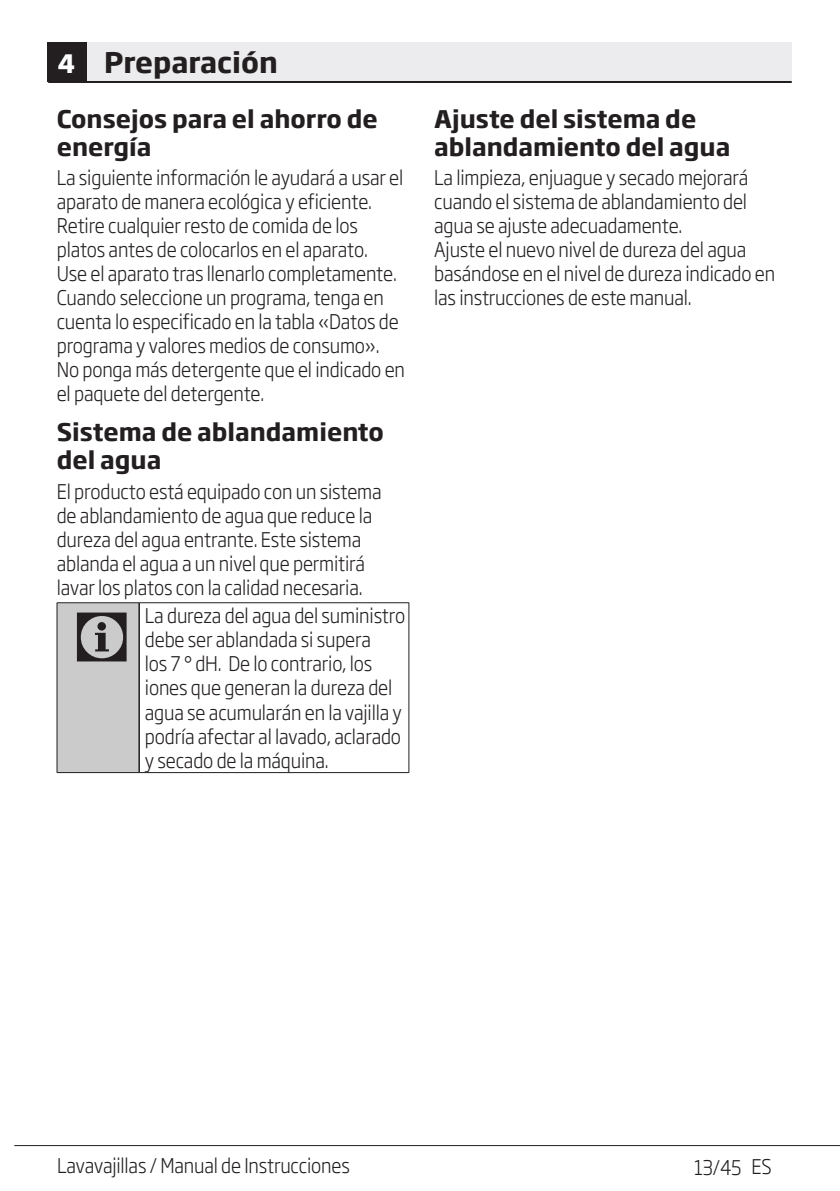
<style>
.page{position:relative;width:840px;height:1191px;background:#fff}
.page>*{position:absolute;margin:0;border:0;box-sizing:border-box;transform-origin:0 0}
.uyari_semboller{font:72px "ZIWARNUN";color:#231f20}
.Ana_Baslik{font:700 28px "Soho Gothic Pro";color:#231f20}
.t1{font:700 28px "Futura TOT";color:#fff}
.Baslik{font:700 24px/28px "Soho Gothic Pro";color:#231f20}
.Yazi_alanlari{font:300 20px/24px "Soho Gothic Pro";letter-spacing:-.01em;color:#231f20;scale:.9 1}
</style>
<div class="page">
<hr style="left:14px;top:1145px;width:825px;height:1px;background:#231f20">
<div style="left:48px;top:43px;width:40px;height:39px;background:#231f20"></div>
<div style="left:88px;top:43px;width:703px;height:39px;background:#ececee"></div>
<hr style="left:48px;top:81px;width:743px;height:2px;background:#231f20">
<div style="left:47px;top:43px;width:39px;height:39px;background:#231f20"></div>
<div style="left:57px;top:603px;width:82px;height:169px;background:#cbcbcb"></div>
<hr style="left:57px;top:603px;width:1px;height:169px;background:#231f20">
<hr style="left:57px;top:602px;width:82px;height:1px;background:#231f20">
<hr style="left:57px;top:772px;width:82px;height:1px;background:#231f20">
<hr style="left:138px;top:603px;width:2px;height:169px;background:#231f20">
<hr style="left:408px;top:603px;width:1px;height:169px;background:#231f20">
<hr style="left:139px;top:602px;width:270px;height:1px;background:#231f20">
<hr style="left:139px;top:772px;width:270px;height:1px;background:#231f20">
<p class="t1" style="left:58px;top:47px;width:18px">4</p>
<p class="Ana_Baslik" style="left:104px;top:41px;width:175px">Preparación</p>
<p class="Baslik" style="left:57px;top:103px;width:322px">Consejos para el ahorro de energía</p>
<p class="Yazi_alanlari" style="left:57px;top:165px;width:386px">La siguiente información le ayudará a usar el aparato de manera ecológica y eficiente.</p>
<p class="Yazi_alanlari" style="left:57px;top:213px;width:347px">Retire cualquier resto de comida de los platos antes de colocarlos en el aparato.</p>
<p class="Yazi_alanlari" style="left:57px;top:261px;width:379px">Use el aparato tras llenarlo completamente.</p>
<p class="Yazi_alanlari" style="left:57px;top:285px;width:381px">Cuando seleccione un programa, tenga en cuenta lo especificado en la tabla «Datos de programa y valores medios de consumo».</p>
<p class="Yazi_alanlari" style="left:57px;top:357px;width:388px">No ponga más detergente que el indicado en el paquete del detergente.</p>
<p class="Baslik" style="left:57px;top:416px;width:328px">Sistema de ablandamiento del agua</p>
<p class="Yazi_alanlari" style="left:57px;top:478px;width:362px">El producto está equipado con un sistema de ablandamiento de agua que reduce la dureza del agua entrante. Este sistema ablanda el agua a un nivel que permitirá lavar los platos con la calidad necesaria.</p>
<p class="uyari_semboller" style="left:73px;top:599px;width:63px">C</p>
<p class="Yazi_alanlari" style="left:145px;top:603px;width:291px">La dureza del agua del suministro debe ser ablandada si supera<br>los 7 ° dH. De lo contrario, los iones que generan la dureza del agua se acumularán en la vajilla y podría afectar al lavado, aclarado y secado de la máquina.</p>
<p class="Baslik" style="left:434px;top:103px;width:297px">Ajuste del sistema de ablandamiento del agua</p>
<p class="Yazi_alanlari" style="left:434px;top:165px;width:350px;text-align:justify">La limpieza, enjuague y secado mejorará cuando el sistema de ablandamiento del agua se ajuste adecuadamente.</p>
<p class="Yazi_alanlari" style="left:434px;top:237px;width:380px">Ajuste el nuevo nivel de dureza del agua basándose en el nivel de dureza indicado en las instrucciones de este manual.</p>
<p class="Yazi_alanlari" style="left:57px;top:1152px;width:326px">Lavavajillas / Manual de Instrucciones</p>
<p class="Yazi_alanlari" style="left:693px;top:1154px;width:88px">13 / 45 ES</p>
</div>
